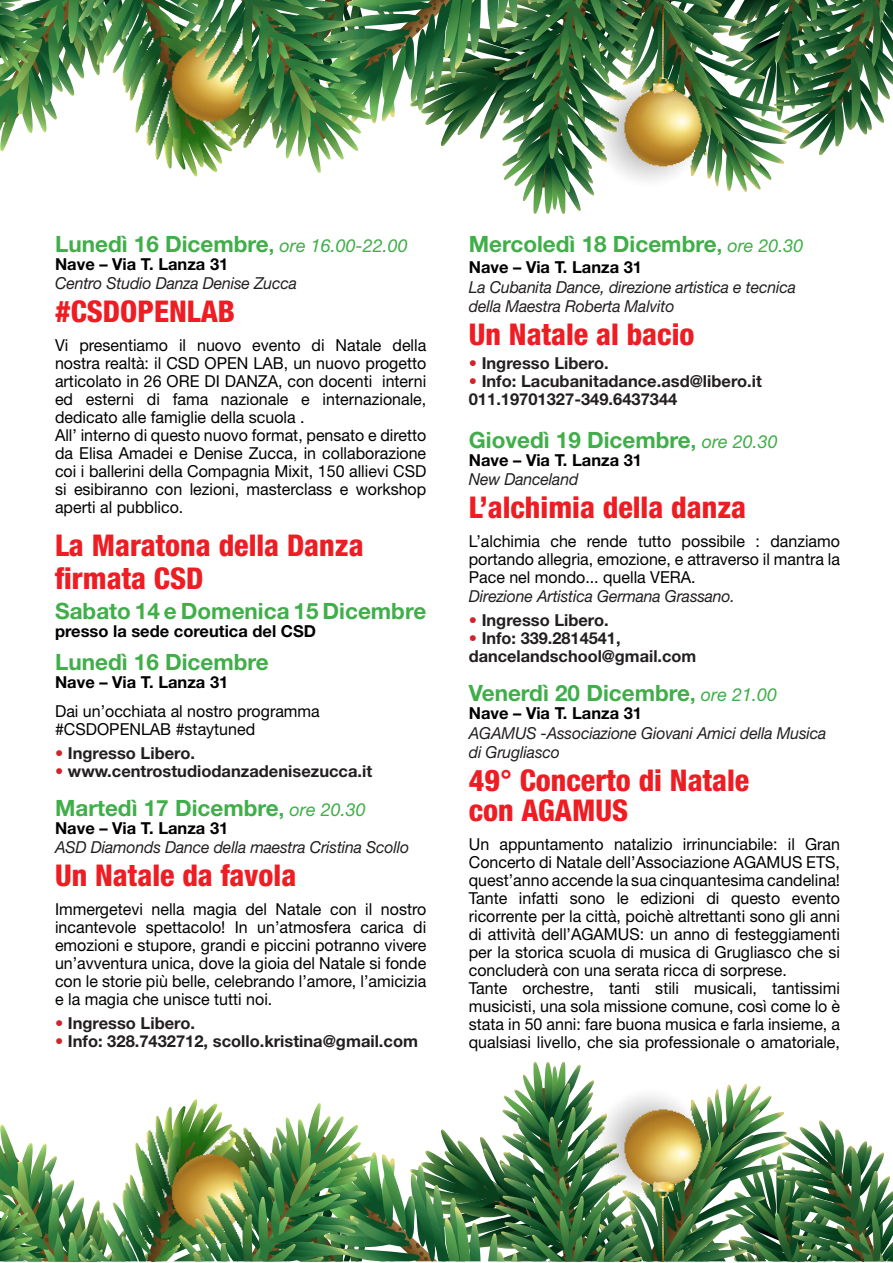
<style>
.page{position:relative;width:893px;height:1263px;background:#fff}
.page>*{position:absolute;margin:0;border:0;box-sizing:border-box;transform-origin:0 0}
.t1{font:800 condensed 30px/33px "Helvetica Neue LT Std";color:#ee1d23}
.t2{font:700 22.5px "Helvetica Neue LT Std";color:#40ae49}
.t3{font:16.5px/18px "Helvetica Neue LT Std";color:#000001}
.t4{font:italic 16.5px/19.5px "Helvetica Neue LT Std";letter-spacing:-.01em;color:#231f20;scale:.96 1}
.t5{font:700 16.5px/18px "Helvetica Neue LT Std";color:#231f20}
.t6{font:700 16.5px/19.5px "Helvetica Neue LT Std";color:#000001}
.s1{font-size:19.5px}
.s2{font-weight:400;font-style:italic;font-size:18px}
.s3{font-weight:700;font-style:normal;color:#000001}
.s4{font-weight:700}
.s5{color:#d1232a}
.s6{font-weight:400;font-style:italic;color:#231f20}
</style>
<div class="page">
<svg style="left:0;top:1062px;width:893px;height:200px"></svg>
<img style="left:129px;top:1099px;width:139px;height:162px">
<img style="left:589px;top:1087px;width:135px;height:117px">
<svg style="left:0;top:0;width:893px;height:214px"></svg>
<img style="left:129px;top:0;width:88px;height:177px">
<img style="left:589px;top:71px;width:135px;height:121px">
<p class="t2" style="left:55px;top:230px;width:354px">Lunedì 16 Dicembre<span class="s1">,</span> <span class="s2">ore 16.00-22.00</span></p>
<p class="t4" style="left:55px;top:254px;width:254px"><span class="s3">Nave – Via T. Lanza 31<br></span>Centro Studio Danza Denise Zucca</p>
<p class="t1" style="left:55px;top:294px;width:182px">#CSDOPENLAB</p>
<p class="t3" style="left:55px;top:335px;width:373px">Vi presentiamo il nuovo evento di Natale della nostra realtà: il CSD OPEN LAB, un nuovo progetto articolato in 26 ORE DI DANZA, con docenti interni ed esterni di fama nazionale e internazionale, dedicato alle famiglie della scuola .<br>All’ interno di questo nuovo format, pensato e diretto da Elisa Amadei e Denise Zucca, in collaborazione coi i ballerini della Compagnia Mixit, 150 allievi CSD si esibiranno con lezioni, masterclass e workshop aperti al pubblico.</p>
<p class="t1" style="left:55px;top:528px;width:310px">La Maratona della Danza firmata CSD</p>
<p class="t2" style="left:55px;top:597px;width:373px">Sabato 14 e Domenica 15 Dicembre</p>
<p class="t6" style="left:55px;top:621px;width:262px">presso la sede coreutica del CSD</p>
<p class="t2" style="left:55px;top:648px;width:215px">Lunedì 16 Dicembre</p>
<p class="t3" style="left:55px;top:668px;width:266px;line-height:28.5px"><span class="s4">Nave – Via T. Lanza 31<br></span>Dai un’occhiata al nostro programma</p>
<p class="t3" style="left:55px;top:719px;width:202px">#CSDOPENLAB #staytuned</p>
<p class="t5" style="left:55px;top:743px;width:141px"><span class="s5">•</span> Ingresso Libero.</p>
<p class="t5" style="left:55px;top:761px;width:319px"><span class="s5">•</span> www.centrostudiodanzadenisezucca.it</p>
<p class="t2" style="left:55px;top:794px;width:312px">Martedì 17 Dicembre<span class="s1">,</span> <span class="s2">ore 20.30</span></p>
<p class="t4" style="left:55px;top:818px;width:371px"><span class="s3">Nave – Via T. Lanza 31<br></span>ASD Diamonds Dance della maestra Cristina Scollo</p>
<p class="t1" style="left:55px;top:858px;width:243px">Un Natale da favola</p>
<p class="t3" style="left:55px;top:899px;width:373px;text-align:justify">Immergetevi nella magia del Natale con il nostro incantevole spettacolo! In un’atmosfera carica di emozioni e stupore, grandi e piccini potranno vivere un’avventura unica, dove la gioia del Natale si fonde con le storie più belle, celebrando l’amore, l’amicizia e la magia che unisce tutti noi.</p>
<p class="t5" style="left:55px;top:1013px;width:141px"><span class="s5">•</span> Ingresso Libero.</p>
<p class="t5" style="left:55px;top:1031px;width:364px"><span class="s5">•</span> Info: 328.7432712, scollo.kristina@gmail.com</p>
<p class="t2" style="left:469px;top:230px;width:336px">Mercoledì 18 Dicembre<span class="s1">,</span> <span class="s2">ore 20.30</span></p>
<p class="t4" style="left:469px;top:257px;width:342px"><span class="s3">Nave – Via T. Lanza 31<br></span>La Cubanita Dance, direzione artistica e tecnica della Maestra Roberta Malvito</p>
<p class="t1" style="left:469px;top:317px;width:227px">Un Natale al bacio</p>
<p class="t5" style="left:469px;top:354px;width:141px"><span class="s5">•</span> Ingresso Libero.</p>
<p class="t5" style="left:469px;top:372px;width:295px"><span class="s5">•</span> Info: Lacubanitadance.asd@libero.it<br>011.19701327-349.6437344</p>
<p class="t2" style="left:469px;top:426px;width:311px">Giovedì 19 Dicembre<span class="s1">,</span> <span class="s2">ore 20.30</span></p>
<p class="t6" style="left:469px;top:450px;width:175px">Nave – Via T. Lanza 31<br><span class="s6">New Danceland</span></p>
<p class="t1" style="left:469px;top:491px;width:279px">L’alchimia della danza</p>
<p class="t3" style="left:469px;top:532px;width:373px;text-align:justify">L’alchimia che rende tutto possibile : danziamo portando allegria, emozione, e attraverso il mantra la Pace nel mondo... quella VERA.</p>
<p class="t4" style="left:469px;top:586px;width:279px">Direzione Artistica Germana Grassano.</p>
<p class="t5" style="left:469px;top:611px;width:141px"><span class="s5">•</span> Ingresso Libero.</p>
<p class="t5" style="left:469px;top:629px;width:229px"><span class="s5">•</span> Info: 339.2814541, dancelandschool@gmail.com</p>
<p class="t2" style="left:469px;top:679px;width:310px">Venerdì 20 Dicembre<span class="s1">,</span> <span class="s2">ore 21.00</span></p>
<p class="t4" style="left:469px;top:703px;width:374px"><span class="s3">Nave – Via T. Lanza 31<br></span>AGAMUS -Associazione Giovani Amici della Musica di Grugliasco</p>
<p class="t1" style="left:469px;top:765px;width:282px;line-height:30px">49° Concerto di Natale con AGAMUS</p>
<p class="t3" style="left:469px;top:835px;width:373px">Un appuntamento natalizio irrinunciabile: il Gran Concerto di Natale dell’Associazione AGAMUS ETS, quest’anno accende la sua cinquantesima candelina!<br>Tante infatti sono le edizioni di questo evento ricorrente per la città, poichè altrettanti sono gli anni di attività dell’AGAMUS: un anno di festeggiamenti per la storica scuola di musica di Grugliasco che si concluderà con una serata ricca di sorprese.<br>Tante orchestre, tanti stili musicali, tantissimi musicisti, una sola missione comune, così come lo è stata in 50 anni: fare buona musica e farla insieme, a qualsiasi livello, che sia professionale o amatoriale,</p>
</div>
